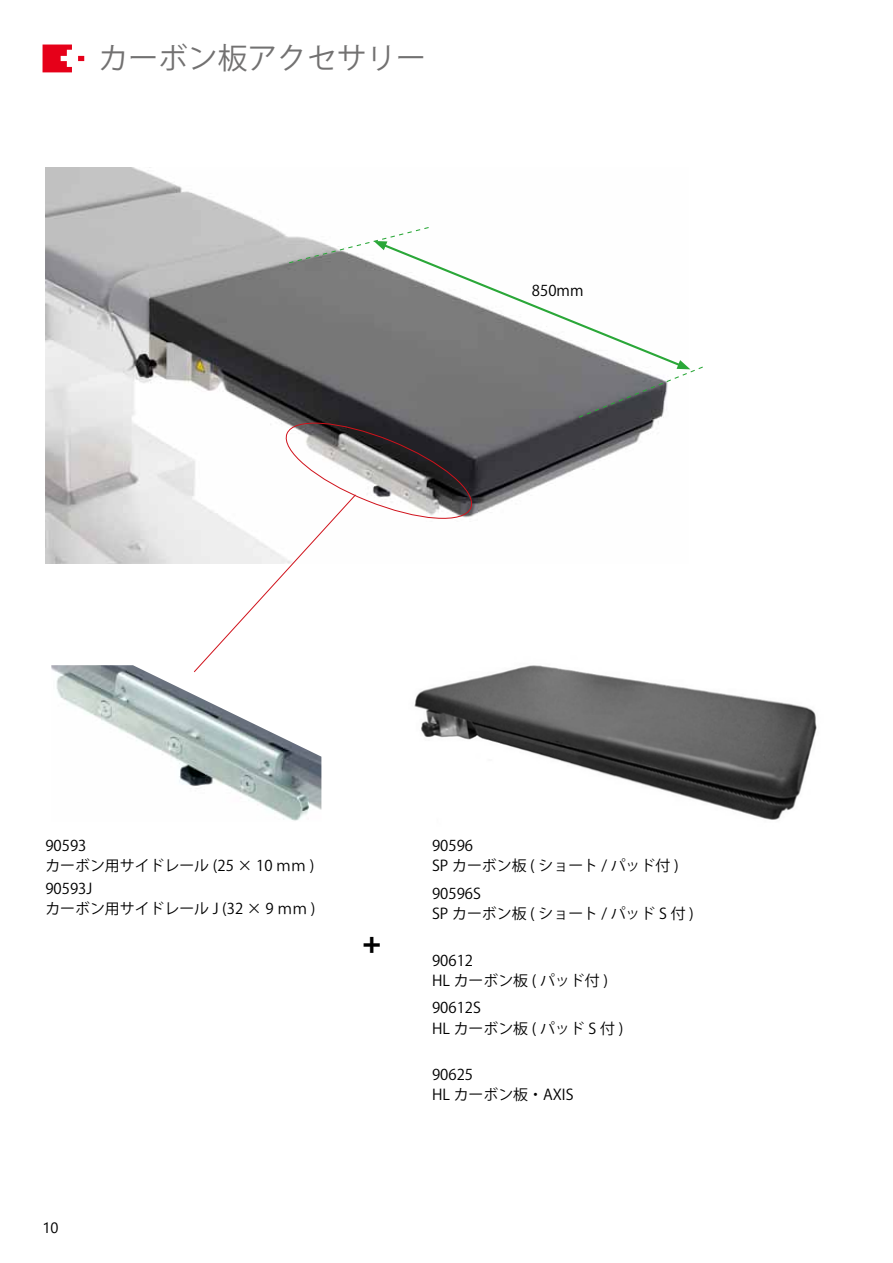
<style>
.page{position:relative;width:893px;height:1263px;background:#fff}
.page>*{position:absolute;margin:0;border:0;box-sizing:border-box;transform-origin:0 0}
.t1{font:700 34.05px "Segoe UI";color:#000}
.t2{font:29.7px "Koz Go Pro";color:#727171}
.t3{font:14.85px/20.2px "Koz Go Pro";color:#000}
.t4{font:14.85px "Segoe UI";color:#000}
</style>
<div class="page">
<img style="left:414px;top:673px;width:403px;height:147px">
<img style="left:45px;top:168px;width:226px;height:395px">
<img style="left:51px;top:665px;width:270px;height:156px">
<svg style="left:78px;top:56px;width:6px;height:5px"></svg>
<svg style="left:43px;top:45px;width:29px;height:27px"></svg>
<svg style="left:193px;top:226px;width:510px;height:447px"></svg>
<h2 class="t2" style="left:99px;top:39px;width:329px">カーボン板アクセサリー</h2>
<p class="t3" style="left:532px;top:281px;width:53px">850mm</p>
<p class="t3" style="left:45px;top:836px;width:270px">90593<br>カーボン用サイドレール (25 × 10 ｍｍ )</p>
<p class="t3" style="left:45px;top:879px;width:272px">90593J<br>カーボン用サイドレール J (32 × 9 ｍｍ )</p>
<h1 class="t1" style="left:360px;top:911px;width:26px">+</h1>
<p class="t4" style="left:43px;top:1214px;width:18px">10</p>
<p class="t3" style="left:432px;top:836px;width:248px">90596<br>SP カーボン板 ( ショート / パッド付 )</p>
<p class="t3" style="left:432px;top:884px;width:263px">90596S<br>SP カーボン板 ( ショート / パッド S 付 )</p>
<p class="t3" style="left:432px;top:950px;width:177px">90612<br>HL カーボン板 ( パッド付 )</p>
<p class="t3" style="left:432px;top:998px;width:193px">90612S<br>HL カーボン板 ( パッド S 付 )</p>
<p class="t3" style="left:432px;top:1065px;width:143px">90625<br>HL カーボン板・AXIS</p>
</div>
